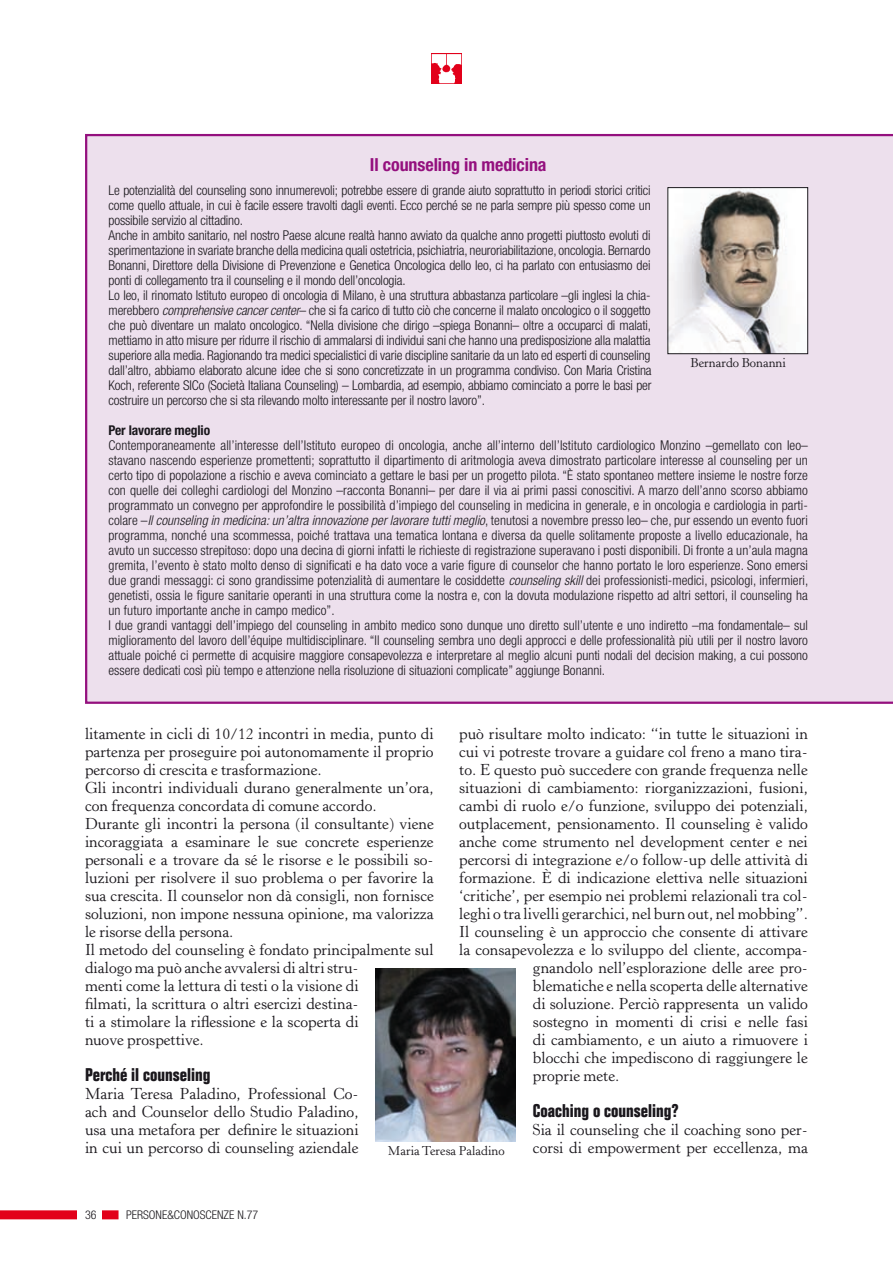
<style>
.page{position:relative;width:893px;height:1263px;background:#fff}
.page>*{position:absolute;margin:0;border:0;box-sizing:border-box;transform-origin:0 0}
.t1{font:700 condensed 18px "Folio";color:#1a171c}
.t2{font:700 condensed 18px "Helvetica Neue";letter-spacing:-.005em;color:#94107e}
.t3{font:15.75px/18px "Horley Old Style";color:#1a171c}
.t4{font:300 condensed 13.5px/15px "Helvetica Neue";color:#1a171c}
.t5{font:700 condensed 13.5px "Helvetica Neue";letter-spacing:-.01em;color:#1a171c}
.t6{font:12.75px "Horley Old Style";color:#1a171c}
.t7{font:300 condensed 12px "Helvetica Neue";color:#1a171c}
.s1{font-style:italic}
</style>
<div class="page">
<img style="left:431px;top:53px;width:31px;height:30px">
<div style="left:0;top:1210px;width:119px;height:9px;background:#e2001a"></div>
<div style="left:77px;top:1197px;width:24px;height:30px;background:#fff"></div>
<div style="left:85px;top:134px;width:808px;height:570px;background:#ede0ed"></div>
<img style="left:376px;top:968px;width:140px;height:174px">
<img style="left:670px;top:189px;width:136px;height:163px">
<div style="left:668px;top:187px;width:140px;height:167px;border:1px solid #1a171c"></div>
<h1 class="t2" style="left:370px;top:154px;width:178px">Il counseling in medicina</h1>
<p class="t4" style="left:109px;top:183px;width:545px">Le potenzialità del counseling sono innumerevoli; potrebbe essere di grande aiuto soprattutto in periodi storici critici come quello attuale, in cui è facile essere travolti dagli eventi. Ecco perché se ne parla sempre più spesso come un possibile servizio al cittadino.<br>Anche in ambito sanitario, nel nostro Paese alcune realtà hanno avviato da qualche anno progetti piuttosto evoluti di sperimentazione in svariate branche della medicina quali ostetricia, psichiatria, neuroriabilitazione, oncologia. Bernardo Bonanni, Direttore della Divisione di Prevenzione e Genetica Oncologica dello Ieo, ci ha parlato con entusiasmo dei ponti di collegamento tra il counseling e il mondo dell’oncologia.<br>Lo Ieo, il rinomato Istituto europeo di oncologia di Milano, è una struttura abbastanza particolare –gli inglesi la chia&shy;merebbero <span class="s1">comprehensive cancer center</span>– che si fa carico di tutto ciò che concerne il malato oncologico o il soggetto che può diventare un malato oncologico. “Nella divisione che dirigo –spiega Bonanni– oltre a occuparci di malati, mettiamo in atto misure per ridurre il rischio di ammalarsi di individui sani che hanno una predisposizione alla malattia superiore alla media. Ragionando tra medici specialistici di varie discipline sanitarie da un lato ed esperti di counseling dall’altro, abbiamo elaborato alcune idee che si sono concretizzate in un programma condiviso. Con Maria Cristina Koch, referente SICo (Società Italiana Counseling) – Lombardia, ad esempio, abbiamo cominciato a porre le basi per costruire un percorso che si sta rilevando molto interessante per il nostro lavoro”.</p>
<p class="t5" style="left:109px;top:422px;width:103px">Per lavorare meglio</p>
<p class="t4" style="left:109px;top:438px;width:701px">Contemporaneamente all’interesse dell’Istituto europeo di oncologia, anche all’interno dell’Istituto cardiologico Monzino –gemellato con Ieo– stavano nascendo esperienze promettenti; soprattutto il dipartimento di aritmologia aveva dimostrato particolare interesse al counseling per un certo tipo di popolazione a rischio e aveva cominciato a gettare le basi per un progetto pilota. “È stato spontaneo mettere insieme le nostre forze con quelle dei colleghi cardiologi del Monzino –racconta Bonanni– per dare il via ai primi passi conoscitivi. A marzo dell’anno scorso abbiamo programmato un convegno per approfondire le possibilità d’impiego del counseling in medicina in generale, e in oncologia e cardiologia in parti&shy;colare –<span class="s1">Il counseling in medicina: un’altra innovazione per lavorare tutti meglio</span>, tenutosi a novembre presso Ieo– che, pur essendo un evento fuori programma, nonché una scommessa, poiché trattava una tematica lontana e diversa da quelle solitamente proposte a livello educazionale, ha avuto un successo strepitoso: dopo una decina di giorni infatti le richieste di registrazione superavano i posti disponibili. Di fronte a un’aula magna gremita, l’evento è stato molto denso di significati e ha dato voce a varie figure di counselor che hanno portato le loro esperienze. Sono emersi due grandi messaggi: ci sono grandissime potenzialità di aumentare le cosiddette <span class="s1">counseling skill</span> dei professionisti-medici, psicologi, infermieri, genetisti, ossia le figure sanitarie operanti in una struttura come la nostra e, con la dovuta modulazione rispetto ad altri settori, il counseling ha un futuro importante anche in campo medico”.<br>I due grandi vantaggi dell’impiego del counseling in ambito medico sono dunque uno diretto sull’utente e uno indiretto –ma fondamentale– sul miglioramento del lavoro dell’équipe multidisciplinare. “Il counseling sembra uno degli approcci e delle professionalità più utili per il nostro lavoro attuale poiché ci permette di acquisire maggiore consapevolezza e interpretare al meglio alcuni punti nodali del decision making, a cui possono essere dedicati così più tempo e attenzione nella risoluzione di situazioni complicate” aggiunge Bonanni.</p>
<p class="t6" style="left:691px;top:355px;width:97px">Bernardo Bonanni</p>
<p class="t3" style="left:85px;top:725px;width:350px">litamente in cicli di 10/12 incontri in media, punto di partenza per proseguire poi autonomamente il proprio percorso di crescita e trasformazione.<br>Gli incontri individuali durano generalmente un’ora, con frequenza concordata di comune accordo.<br>Durante gli incontri la persona (il consultante) viene incoraggiata a esaminare le sue concrete esperienze personali e a trovare da sé le risorse e le possibili so&shy;luzioni per risolvere il suo problema o per favorire la sua crescita. Il counselor non dà consigli, non fornisce soluzioni, non impone nessuna opinione, ma valorizza le risorse della persona.<br>Il metodo del counseling è fondato principalmente sul dialogo ma può anche avvalersi di altri stru-<br>menti come la lettura di testi o la visione di<br>filmati, la scrittura o altri esercizi destina-<br>ti a stimolare la riflessione e la scoperta di<br>nuove prospettive.</p>
<h1 class="t1" style="left:85px;top:1065px;width:127px">Perché il counseling</h1>
<p class="t3" style="left:85px;top:1085px;width:275px;text-align:justify">Maria Teresa Paladino, Professional Co&shy;ach and Counselor dello Studio Paladino, usa una metafora per definire le situazioni in cui un percorso di counseling aziendale</p>
<p class="t3" style="left:459px;top:725px;width:350px">può risultare molto indicato: “in tutte le situazioni in</p>
<p class="t3" style="left:459px;top:743px;width:350px">cui vi potreste trovare a guidare col freno a mano tira-</p>
<p class="t3" style="left:459px;top:761px;width:350px">to. E questo può succedere con grande frequenza nelle</p>
<p class="t3" style="left:459px;top:779px;width:350px">situazioni di cambiamento: riorganizzazioni, fusioni,</p>
<p class="t3" style="left:459px;top:797px;width:350px">cambi di ruolo e/o funzione, sviluppo dei potenziali,</p>
<p class="t3" style="left:459px;top:815px;width:350px">outplacement, pensionamento. Il counseling è valido</p>
<p class="t3" style="left:459px;top:833px;width:350px">anche come strumento nel development center e nei</p>
<p class="t3" style="left:459px;top:851px;width:350px">percorsi di integrazione e/o follow-up delle attività di</p>
<p class="t3" style="left:459px;top:869px;width:350px">formazione. È di indicazione elettiva nelle situazioni</p>
<p class="t3" style="left:459px;top:887px;width:350px">‘critiche’, per esempio nei problemi relazionali tra col-</p>
<p class="t3" style="left:459px;top:905px;width:350px">leghi o tra livelli gerarchici, nel burn out, nel mobbing”.</p>
<p class="t3" style="left:459px;top:923px;width:350px">Il counseling è un approccio che consente di attivare</p>
<p class="t3" style="left:459px;top:941px;width:350px">la consapevolezza e lo sviluppo del cliente, accompa-</p>
<p class="t3" style="left:533px;top:959px;width:276px">gnandolo nell’esplorazione delle aree pro-</p>
<p class="t3" style="left:533px;top:977px;width:276px">blematiche e nella scoperta delle alternative</p>
<p class="t3" style="left:533px;top:995px;width:276px">di soluzione. Perciò rappresenta un valido</p>
<p class="t3" style="left:533px;top:1013px;width:276px">sostegno in momenti di crisi e nelle fasi</p>
<p class="t3" style="left:533px;top:1031px;width:276px">di cambiamento, e un aiuto a rimuovere i</p>
<p class="t3" style="left:533px;top:1049px;width:276px">blocchi che impediscono di raggiungere le</p>
<p class="t3" style="left:533px;top:1067px;width:88px">proprie mete.</p>
<h1 class="t1" style="left:533px;top:1101px;width:147px">Coaching o counseling?</h1>
<p class="t3" style="left:533px;top:1121px;width:276px">Sia il counseling che il coaching sono per&shy;corsi di empowerment per eccellenza, ma</p>
<p class="t6" style="left:388px;top:1143px;width:118px">Maria Teresa Paladino</p>
<p class="t7" style="left:85px;top:1208px;width:13px">36</p>
<p class="t7" style="left:126px;top:1208px;width:134px">PERSONE&amp;CONOSCENZE N.77</p>
</div>
